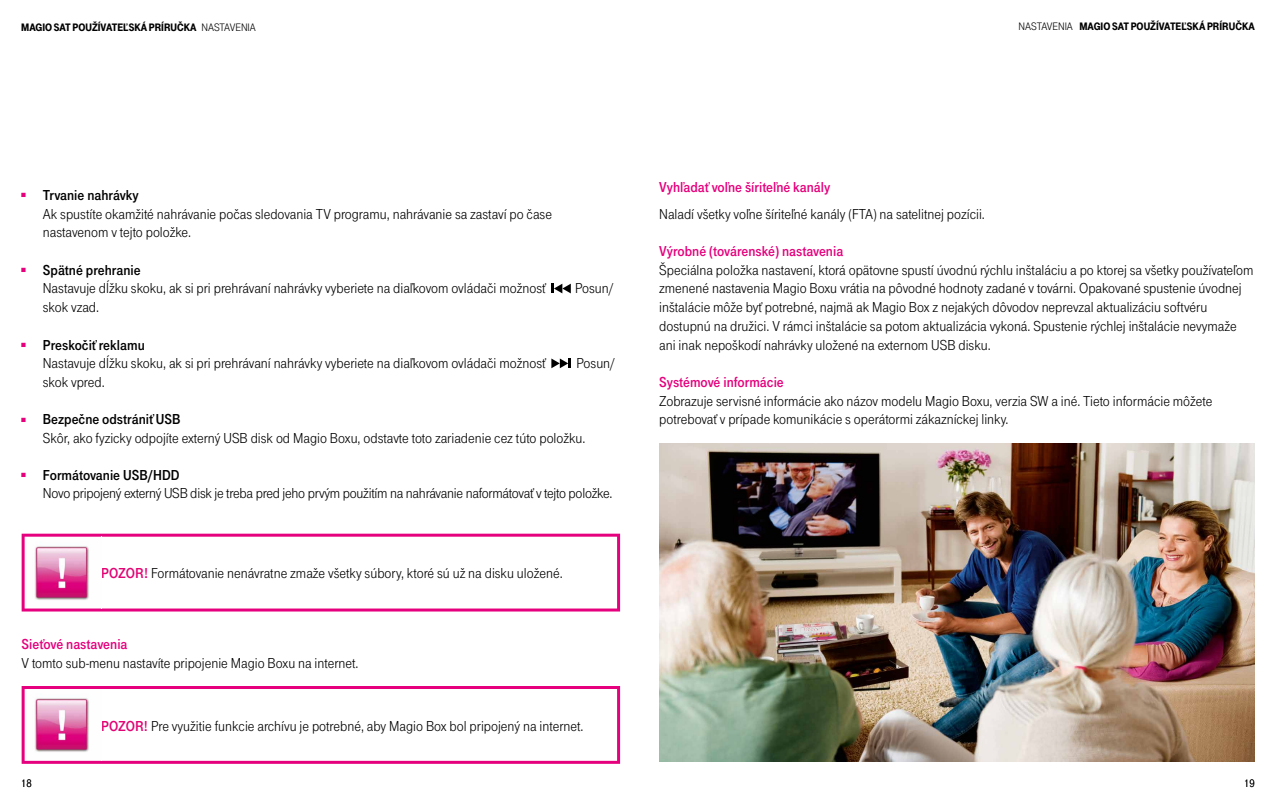
<style>
.page{position:relative;width:1276px;height:808px;background:#fff}
.page>*{position:absolute;margin:0;border:0;box-sizing:border-box;transform-origin:0 0}
.t1{font:15px/18.8px "Tele Grotesk Norm";color:#000}
.t2{font:15px "Tele Grotesk Fett";color:#e6007d}
.t3{font:15px "Tele Grotesk Fett";color:#000}
.t4{font:11.25px "Tele Grotesk Ultr";color:#000}
.t5{font:11.25px "Tele Grotesk Norm";color:#000}
.s1{font-family:"Tele Grotesk Norm"}
.s2{font-family:"Tele Logo";font-size:30px;color:#e6007d}
.s3{font-family:"Tele Grotesk Fett";color:#e20474}
</style>
<div class="page">
<svg style="left:551px;top:284px;width:20px;height:9px"></svg>
<svg style="left:551px;top:358px;width:20px;height:10px"></svg>
<svg style="left:22px;top:534px;width:598px;height:77px"></svg>
<img style="left:23px;top:535px;width:78px;height:75px">
<svg style="left:22px;top:686px;width:598px;height:78px"></svg>
<img style="left:23px;top:687px;width:78px;height:75px">
<img style="left:659px;top:443px;width:595px;height:318px">
<p class="t4" style="left:21px;top:21px;width:236px">MAGIO SAT POUŽÍVATEĽSKÁ PRÍRUČKA <span class="s1">NASTAVENIA</span></p>
<p class="t4" style="left:1018px;top:20px;width:238px"><span class="s1">NASTAVENIA</span> MAGIO SAT POUŽÍVATEĽSKÁ PRÍRUČKA</p>
<p class="t3" style="left:22px;top:186px;width:119px"><span class="s2">§</span> Trvanie nahrávky</p>
<p class="t1" style="left:43px;top:204px;width:510px">Ak spustíte okamžité nahrávanie počas sledovania TV programu, nahrávanie sa zastaví po čase nastavenom v tejto položke.</p>
<p class="t3" style="left:22px;top:261px;width:120px"><span class="s2">§</span> Spätné prehranie</p>
<p class="t1" style="left:43px;top:279px;width:504px">Nastavuje dĺžku skoku, ak si pri prehrávaní nahrávky vyberiete na diaľkovom ovládači možnosť</p>
<p class="t1" style="left:575px;top:279px;width:40px">Posun/</p>
<p class="t1" style="left:43px;top:298px;width:58px">skok vzad.</p>
<p class="t3" style="left:22px;top:336px;width:125px"><span class="s2">§</span> Preskočiť reklamu</p>
<p class="t1" style="left:43px;top:354px;width:504px">Nastavuje dĺžku skoku, ak si pri prehrávaní nahrávky vyberiete na diaľkovom ovládači možnosť</p>
<p class="t1" style="left:576px;top:354px;width:40px">Posun/</p>
<p class="t1" style="left:43px;top:373px;width:63px">skok vpred.</p>
<p class="t3" style="left:22px;top:411px;width:160px"><span class="s2">§</span> Bezpečne odstrániť USB</p>
<p class="t1" style="left:43px;top:429px;width:544px">Skôr, ako fyzicky odpojíte externý USB disk od Magio Boxu, odstavte toto zariadenie cez túto položku.</p>
<p class="t3" style="left:22px;top:466px;width:159px"><span class="s2">§</span> Formátovanie USB/HDD</p>
<p class="t1" style="left:43px;top:484px;width:571px">Novo pripojený externý USB disk je treba pred jeho prvým použitím na nahrávanie naformátovať v tejto položke.</p>
<p class="t1" style="left:101px;top:564px;width:463px"><span class="s3">POZOR!</span> Formátovanie nenávratne zmaže všetky súbory, ktoré sú už na disku uložené.</p>
<p class="t2" style="left:22px;top:635px;width:107px">Sieťové nastavenia</p>
<p class="t1" style="left:22px;top:653px;width:338px">V tomto sub-menu nastavíte pripojenie Magio Boxu na internet.</p>
<p class="t1" style="left:101px;top:716px;width:484px"><span class="s3">POZOR!</span> Pre využitie funkcie archívu je potrebné, aby Magio Box bol pripojený na internet.</p>
<p class="t2" style="left:659px;top:179px;width:173px">Vyhľadať voľne šíriteľné kanály</p>
<p class="t1" style="left:659px;top:204px;width:327px">Naladí všetky voľne šíriteľné kanály (FTA) na satelitnej pozícii.</p>
<p class="t2" style="left:659px;top:243px;width:185px">Výrobné (továrenské) nastavenia</p>
<p class="t1" style="left:659px;top:261px;width:596px">Špeciálna položka nastavení, ktorá opätovne spustí úvodnú rýchlu inštaláciu a po ktorej sa všetky používateľom zmenené nastavenia Magio Boxu vrátia na pôvodné hodnoty zadané v továrni. Opakované spustenie úvodnej inštalácie môže byť potrebné, najmä ak Magio Box z nejakých dôvodov neprevzal aktualizáciu softvéru dostupnú na družici. V rámci inštalácie sa potom aktualizácia vykoná. Spustenie rýchlej inštalácie nevymaže ani inak nepoškodí nahrávky uložené na externom USB disku.</p>
<p class="t2" style="left:659px;top:374px;width:126px">Systémové informácie</p>
<p class="t1" style="left:659px;top:391px;width:554px">Zobrazuje servisné informácie ako názov modelu Magio Boxu, verzia SW a iné. Tieto informácie môžete potrebovať v prípade komunikácie s operátormi zákazníckej linky.</p>
<p class="t5" style="left:21px;top:777px;width:12px">18</p>
<p class="t5" style="left:1244px;top:777px;width:12px">19</p>
</div>
